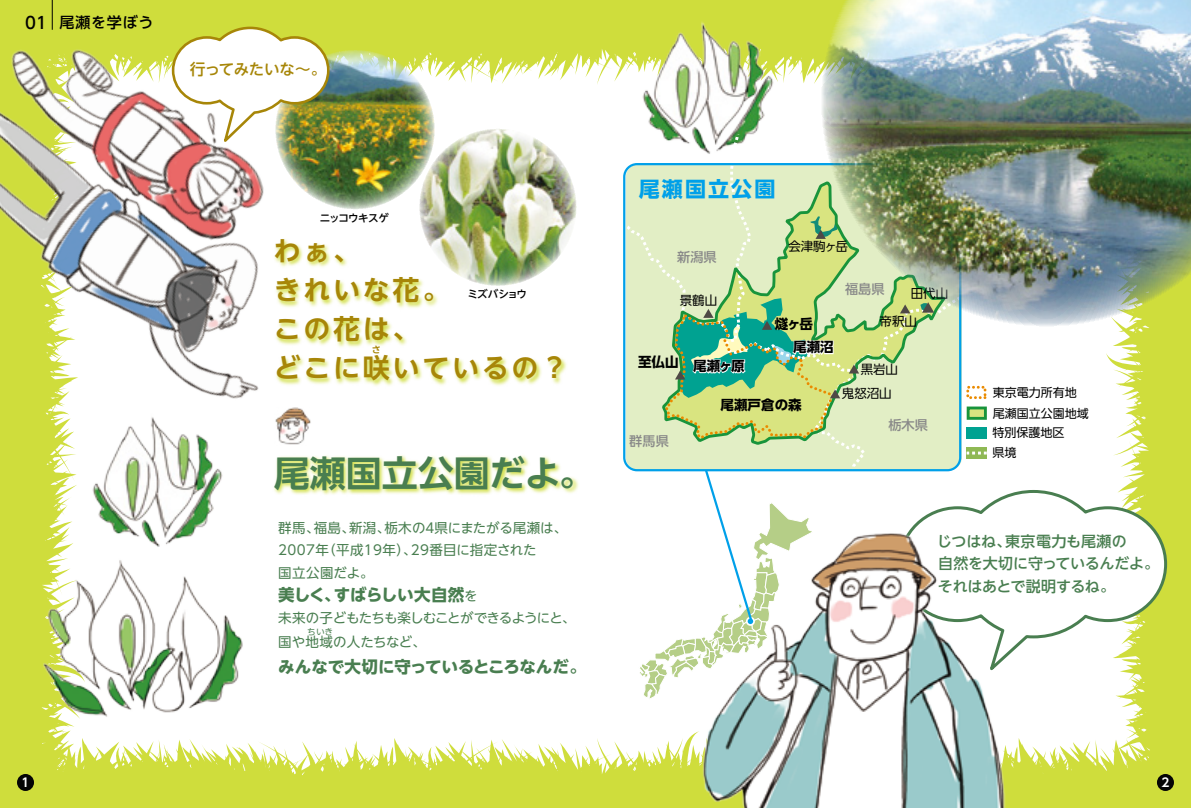
<style>
.page{position:relative;width:1191px;height:808px;background:#fff}
.page>*{position:absolute;margin:0;border:0;box-sizing:border-box;transform-origin:0 0}
.t1{font:700 36px "UD Shin Go NT Pro De";color:#497e50}
.t2{font:700 27px/39px "UD Shin Go NT Pro De";letter-spacing:.1em;color:#a78608}
.t3{font:700 21px "UD Shin Go NT Pro";letter-spacing:.1em;color:#00a0e9}
.t4{font:700 16.5px "UD Shin Go NT Pro";letter-spacing:-.01em;color:#497e50}
.t5{font:500 15.45px "UD Shin Go NT Pro";letter-spacing:-.025em;color:#a78608}
.t6{font:500 15px/22.5px "UD Shin Go NT Pro";letter-spacing:-.015em;color:#497e50}
.t7{font:500 15px "UD Shin Go NT Pro";letter-spacing:.05em;color:#000}
.t8{font:13.5px/22.5px "UD Shin Go NT Pro";letter-spacing:.03em;color:#497e50}
.t9{font:13.5px/24.8px "UD Shin Go NT Pro";letter-spacing:-.045em;color:#497e50}
.t10{font:700 13.5px/23.2px "UD Shin Go Pro";color:#000}
.t11{font:500 13.2px "UD Shin Go Pro";color:#898989}
.t12{font:12.45px/24.6px "UD Shin Go Pro";color:#000}
.t13{font:12px/20.2px "UD Shin Go Pro";color:#000}
.t14{font:700 12px "UD Shin Go NT Pro De";color:#fff}
.t15{font:500 10.5px "UD Shin Go NT Pro";letter-spacing:-.06em;color:#000}
.t16{font:700 9px "UD Shin Go NT Pro De";color:#a78608}
.t17{font:8.7px "UD Shin Go NT Pro";color:#497e50}
.s1{font-size:16.5px}
.s2{font-weight:400;font-size:13.5px}
</style>
<div class="page">
<svg style="left:85px;top:737px;width:1021px;height:71px;fill:#cfdd3c"></svg>
<svg style="left:0;top:482px;width:85px;height:326px;background:#d5e155"></svg>
<svg style="left:1106px;top:329px;width:85px;height:479px;fill:#cfdd3c"></svg>
<svg style="left:319px;top:0;width:499px;height:84px;background:#d6e25b"></svg>
<img style="left:92px;top:482px;width:128px;height:65px">
<img style="left:637px;top:20px;width:145px;height:114px">
<svg style="left:638px;top:471px;width:142px;height:228px"></svg>
<svg style="left:946px;top:329px;width:41px;height:143px"></svg>
<svg style="left:659px;top:329px;width:287px;height:155px"></svg>
<svg style="left:662px;top:443px;width:175px;height:41px"></svg>
<img style="left:818px;top:0;width:373px;height:329px">
<img style="left:418px;top:127px;width:159px;height:160px;border-radius:80px">
<img style="left:274px;top:48px;width:161px;height:162px;border-radius:81px">
<div style="left:966px;top:386px;width:20px;height:13px;border:3px dashed #ea8b00"></div>
<div style="left:968px;top:408px;width:17px;height:10px;background:#d9e480"></div>
<div style="left:966px;top:406px;width:20px;height:14px;border:3px solid #18943b"></div>
<div style="left:966px;top:427px;width:20px;height:12px;background:#00a291"></div>
<div style="left:966px;top:447px;width:20px;height:12px;background:#8fb954"></div>
<svg style="left:966px;top:452px;width:20px;height:2px"></svg>
<svg style="left:934px;top:488px;width:234px;height:190px"></svg>
<svg style="left:623px;top:134px;width:321px;height:309px;background:#bdd6a4"></svg>
<img style="left:0;top:0;width:319px;height:482px">
<img style="left:0;top:0;width:297px;height:302px">
<img style="left:690px;top:511px;width:338px;height:297px">
<img style="left:37px;top:557px;width:206px;height:165px">
<img style="left:274px;top:407px;width:38px;height:39px">
<img style="left:271px;top:235px;width:301px;height:161px">
<img style="left:271px;top:452px;width:308px;height:43px">
<img style="left:170px;top:25px;width:161px;height:124px">
<hr style="left:52px;top:0;width:1px;height:30px;background:#000">
<div style="left:17px;top:774px;width:17px;height:17px;background:#050505;border-radius:50%"></div>
<div style="left:1157px;top:774px;width:17px;height:17px;background:#050505;border-radius:50%"></div>
<p class="t7" style="left:25px;top:10px;width:130px"><span class="s1">01</span> 尾瀬を学ぼう</p>
<p class="t5" style="left:190px;top:57px;width:138px">行ってみたいな～。</p>
<p class="t15" style="left:320px;top:209px;width:71px">ニッコウキスゲ</p>
<h2 class="t2" style="left:274px;top:231px;width:296px">わぁ、<br>きれいな花。<br>この花は、<br>どこに咲いているの？</h2>
<p class="t15" style="left:467px;top:286px;width:61px">ミズバショウ</p>
<p class="t16" style="left:372px;top:342px;width:10px">さ</p>
<h1 class="t1" style="left:274px;top:444px;width:322px">尾瀬国立公園だよ。</h1>
<p class="t8" style="left:278px;top:516px;width:290px">群馬、福島、新潟、栃木の４県にまたがる尾瀬は、<br>2007年（平成19年）、29番目に指定された<br>国立公園だよ。</p>
<p class="t4" style="left:278px;top:581px;width:201px">美しく、すばらしい大自然<span class="s2">を</span></p>
<p class="t9" style="left:278px;top:605px;width:299px">未来の子どもたちも楽しむことができるようにと、国や地域の人たちなど、</p>
<p class="t4" style="left:278px;top:653px;width:309px">みんなで大切に守っているところなんだ。</p>
<p class="t17" style="left:307px;top:625px;width:28px">ちいき</p>
<h3 class="t3" style="left:639px;top:172px;width:138px">尾瀬国立公園</h3>
<p class="t11" style="left:677px;top:247px;width:41px">新潟県</p>
<p class="t12" style="left:680px;top:288px;width:39px">景鶴山</p>
<p class="t12" style="left:788px;top:233px;width:61px">会津駒ヶ岳</p>
<p class="t11" style="left:845px;top:279px;width:41px">福島県</p>
<p class="t12" style="left:911px;top:281px;width:39px">田代山</p>
<p class="t10" style="left:638px;top:354px;width:108px">至仏山 尾瀬ヶ原</p>
<p class="t10" style="left:793px;top:312px;width:42px;text-indent:-18px">燧ヶ岳<br>尾瀬沼</p>
<p class="t11" style="left:629px;top:430px;width:41px">群馬県</p>
<p class="t10" style="left:720px;top:393px;width:83px">尾瀬戸倉の森</p>
<p class="t12" style="left:879px;top:308px;width:39px">帝釈山</p>
<p class="t12" style="left:842px;top:356px;width:58px;text-indent:19px">黒岩山鬼怒沼山</p>
<p class="t11" style="left:888px;top:414px;width:41px">栃木県</p>
<p class="t13" style="left:992px;top:382px;width:98px">東京電力所有地尾瀬国立公園地域特別保護地区<br>県境</p>
<p class="t6" style="left:937px;top:529px;width:223px">じつはね、東京電力も尾瀬の<br>自然を大切に守っているんだよ。それはあとで説明するね。</p>
<p class="t14" style="left:21px;top:773px;width:9px">1</p>
<p class="t14" style="left:1161px;top:773px;width:9px">2</p>
</div>
